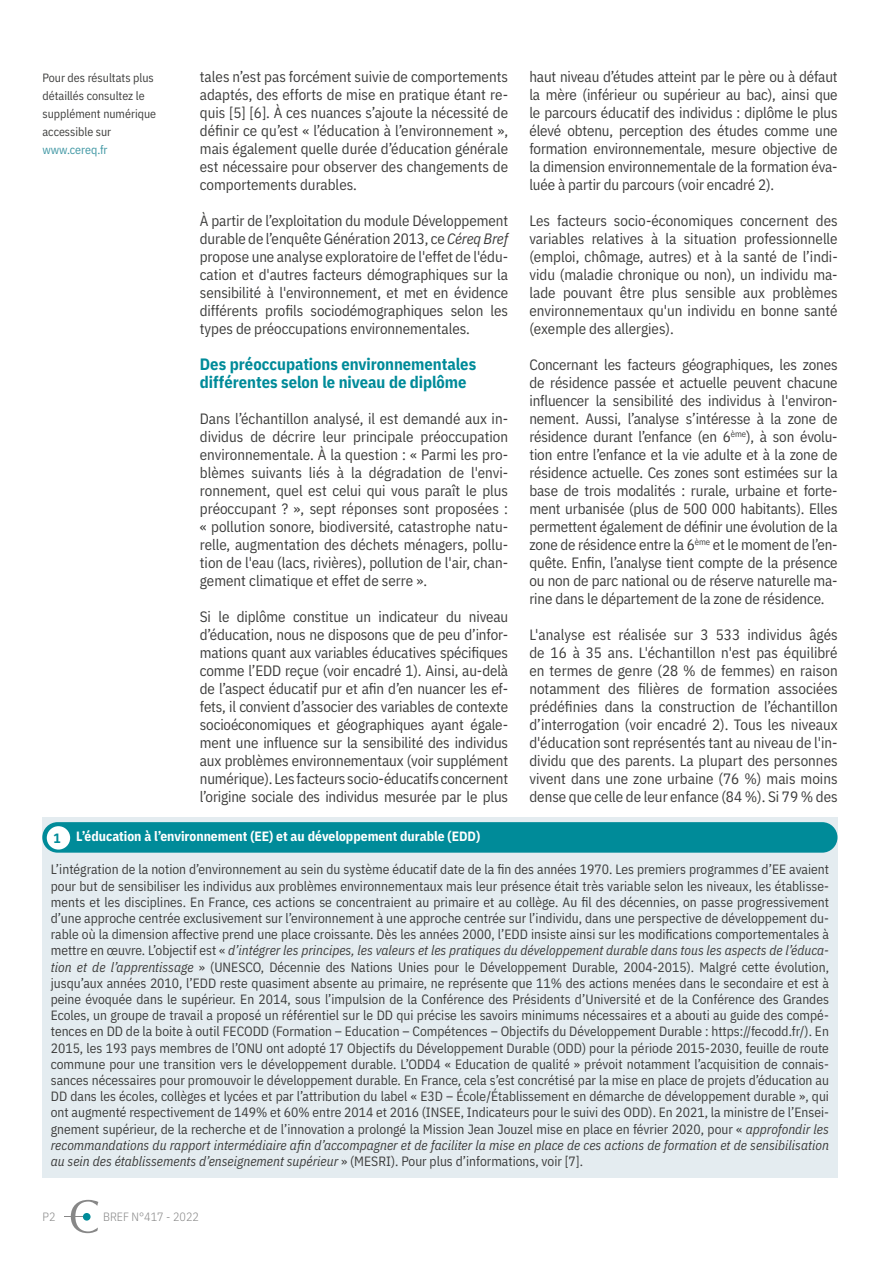
<style>
.page{position:relative;width:893px;height:1263px;background:#fff}
.page>*{position:absolute;margin:0;border:0;box-sizing:border-box;transform-origin:0 0}
.t1{font:700 16.5px/18px "IBM Plex Sans Cond";letter-spacing:-.005em;color:#008b99}
.t2{font:15px/18px "IBM Plex Sans Cond";letter-spacing:-.005em;color:#3c3c3b;text-align:justify}
.t3{font:13.5px/16.2px "IBM Plex Sans Cond";color:#3c3c3b;text-align:justify}
.t4{font:700 13.5px "IBM Plex Sans Cond";color:#fff}
.t5{font:700 13.5px "IBM Plex Sans Cond";color:#008b99}
.t6{font:12px/18px "IBM Plex Sans Cond";color:#3c3c3b}
.t7{font:300 12px "IBM Plex Sans Cond";color:#878787}
.t8{font:12px "IBM Plex Sans Cond";color:#3c95a2}
.s1{font-style:italic}
</style>
<div class="page">
<svg style="left:64px;top:1200px;width:34px;height:33px"></svg>
<div style="left:83px;top:1213px;width:8px;height:7px;background:#008b99;border-radius:50%"></div>
<div style="left:42px;top:818px;width:795px;height:360px;background:#e4ecf0"></div>
<div style="left:42px;top:822px;width:795px;height:31px;background:#008b99;border-radius:15px"></div>
<div style="left:47px;top:826px;width:23px;height:23px;background:#fff;border-radius:50%"></div>
<p class="t6" style="left:43px;top:67px;width:115px">Pour des résultats plus détaillés consultez le supplément numérique accessible sur</p>
<p class="t8" style="left:43px;top:140px;width:67px">www.cereq.fr</p>
<p class="t2" style="left:200px;top:66px;width:310px">tales n’est pas forcément suivie de comportements adaptés, des efforts de mise en pratique étant re&shy;quis [5] [6]. À ces nuances s’ajoute la nécessité de définir ce qu’est « l’éducation à l’environnement », mais également quelle durée d’éducation générale est nécessaire pour observer des changements de comportements durables.</p>
<p class="t2" style="left:200px;top:210px;width:310px">À partir de l’exploitation du module Développement durable de l’enquête Génération 2013, ce <span class="s1">Céreq Bref </span>propose une analyse exploratoire de l'effet de l'édu&shy;cation et d'autres facteurs démographiques sur la sensibilité à l'environnement, et met en évidence différents profils sociodémographiques selon les types de préoccupations environnementales.</p>
<p class="t1" style="left:200px;top:354px;width:278px">Des préoccupations environnementales différentes selon le niveau de diplôme</p>
<p class="t2" style="left:200px;top:408px;width:310px">Dans l’échantillon analysé, il est demandé aux in&shy;dividus de décrire leur principale préoccupation environnementale. À la question : « Parmi les pro&shy;blèmes suivants liés à la dégradation de l'envi&shy;ronnement, quel est celui qui vous paraît le plus préoccupant ? », sept réponses sont proposées : « pollution sonore, biodiversité, catastrophe natu&shy;relle, augmentation des déchets ménagers, pollu&shy;tion de l'eau (lacs, rivières), pollution de l'air, chan&shy;gement climatique et effet de serre ».</p>
<p class="t2" style="left:200px;top:606px;width:310px">Si le diplôme constitue un indicateur du niveau d’éducation, nous ne disposons que de peu d’infor&shy;mations quant aux variables éducatives spécifiques comme l’EDD reçue (voir encadré 1). Ainsi, au-delà de l’aspect éducatif pur et afin d’en nuancer les ef&shy;fets, il convient d’associer des variables de contexte socioéconomiques et géographiques ayant égale&shy;ment une influence sur la sensibilité des individus aux problèmes environnementaux (voir supplément numérique). Les facteurs socio-éducatifs concernent l’origine sociale des individus mesurée par le plus</p>
<p class="t2" style="left:529px;top:66px;width:310px">haut niveau d’études atteint par le père ou à défaut la mère (inférieur ou supérieur au bac), ainsi que le parcours éducatif des individus : diplôme le plus élevé obtenu, perception des études comme une formation environnementale, mesure objective de la dimension environnementale de la formation éva&shy;luée à partir du parcours (voir encadré 2).</p>
<p class="t2" style="left:529px;top:210px;width:310px">Les facteurs socio-économiques concernent des variables relatives à la situation professionnelle (emploi, chômage, autres) et à la santé de l’indi&shy;vidu (maladie chronique ou non), un individu ma&shy;lade pouvant être plus sensible aux problèmes environnementaux qu'un individu en bonne santé (exemple des allergies).</p>
<p class="t2" style="left:529px;top:354px;width:310px">Concernant les facteurs géographiques, les zones de résidence passée et actuelle peuvent chacune influencer la sensibilité des individus à l'environ&shy;nement. Aussi, l’analyse s’intéresse à la zone de résidence durant l’enfance (en 6<sup>ème</sup>), à son évolu&shy;tion entre l’enfance et la vie adulte et à la zone de résidence actuelle. Ces zones sont estimées sur la base de trois modalités : rurale, urbaine et forte&shy;ment urbanisée (plus de 500 000 habitants). Elles permettent également de définir une évolution de la zone de résidence entre la 6<sup>ème</sup> et le moment de l’en&shy;quête. Enfin, l’analyse tient compte de la présence ou non de parc national ou de réserve naturelle ma&shy;rine dans le département de la zone de résidence.</p>
<p class="t2" style="left:529px;top:624px;width:310px">L'analyse est réalisée sur 3 533 individus âgés de 16 à 35 ans. L'échantillon n'est pas équilibré en termes de genre (28 % de femmes) en raison notamment des filières de formation associées prédéfinies dans la construction de l’échantillon d’interrogation (voir encadré 2). Tous les niveaux d'éducation sont représentés tant au niveau de l'in&shy;dividu que des parents. La plupart des personnes vivent dans une zone urbaine (76 %) mais moins dense que celle de leur enfance (84 %). Si 79 % des</p>
<p class="t4" style="left:76px;top:826px;width:405px">L’éducation à l’environnement (EE) et au développement durable (EDD)</p>
<p class="t3" style="left:51px;top:860px;width:780px">L’intégration de la notion d’environnement au sein du système éducatif date de la fin des années 1970. Les premiers programmes d’EE avaient pour but de sensibiliser les individus aux problèmes environnementaux mais leur présence était très variable selon les niveaux, les établisse&shy;ments et les disciplines. En France, ces actions se concentraient au primaire et au collège. Au fil des décennies, on passe progressivement d’une approche centrée exclusivement sur l’environnement à une approche centrée sur l’individu, dans une perspective de développement du&shy;rable où la dimension affective prend une place croissante. Dès les années 2000, l’EDD insiste ainsi sur les modifications comportementales à mettre en œuvre. L’objectif est « <span class="s1">d’intégrer les principes, les valeurs et les pratiques du développement durable dans tous les aspects de l’éduca&shy;tion et de l’apprentissage</span> » (UNESCO, Décennie des Nations Unies pour le Développement Durable, 2004-2015). Malgré cette évolution, jusqu’aux années 2010, l’EDD reste quasiment absente au primaire, ne représente que 11% des actions menées dans le secondaire et est à peine évoquée dans le supérieur. En 2014, sous l’impulsion de la Conférence des Présidents d’Université et de la Conférence des Grandes Ecoles, un groupe de travail a proposé un référentiel sur le DD qui précise les savoirs minimums nécessaires et a abouti au guide des compé&shy;tences en DD de la boite à outil FECODD (Formation – Education – Compétences – Objectifs du Développement Durable : https://fecodd.fr/). En 2015, les 193 pays membres de l’ONU ont adopté 17 Objectifs du Développement Durable (ODD) pour la période 2015-2030, feuille de route commune pour une transition vers le développement durable. L’ODD4 « Education de qualité » prévoit notamment l’acquisition de connais&shy;sances nécessaires pour promouvoir le développement durable. En France, cela s’est concrétisé par la mise en place de projets d’éducation au DD dans les écoles, collèges et lycées et par l’attribution du label « E3D – École/Établissement en démarche de développement durable », qui ont augmenté respectivement de 149% et 60% entre 2014 et 2016 (INSEE, Indicateurs pour le suivi des ODD). En 2021, la ministre de l’Ensei&shy;gnement supérieur, de la recherche et de l’innovation a prolongé la Mission Jean Jouzel mise en place en février 2020, pour « <span class="s1">approfondir les recommandations du rapport intermédiaire afin d’accompagner et de faciliter la mise en place de ces actions de formation et de sensibilisation au sein des établissements d’enseignement supérieur</span> » (MESRI). Pour plus d’informations, voir [7].</p>
<p class="t5" style="left:54px;top:827px;width:9px">1</p>
<p class="t7" style="left:43px;top:1208px;width:14px">P2</p>
<p class="t7" style="left:103px;top:1208px;width:97px">BREF N°417 - 2022</p>
</div>
